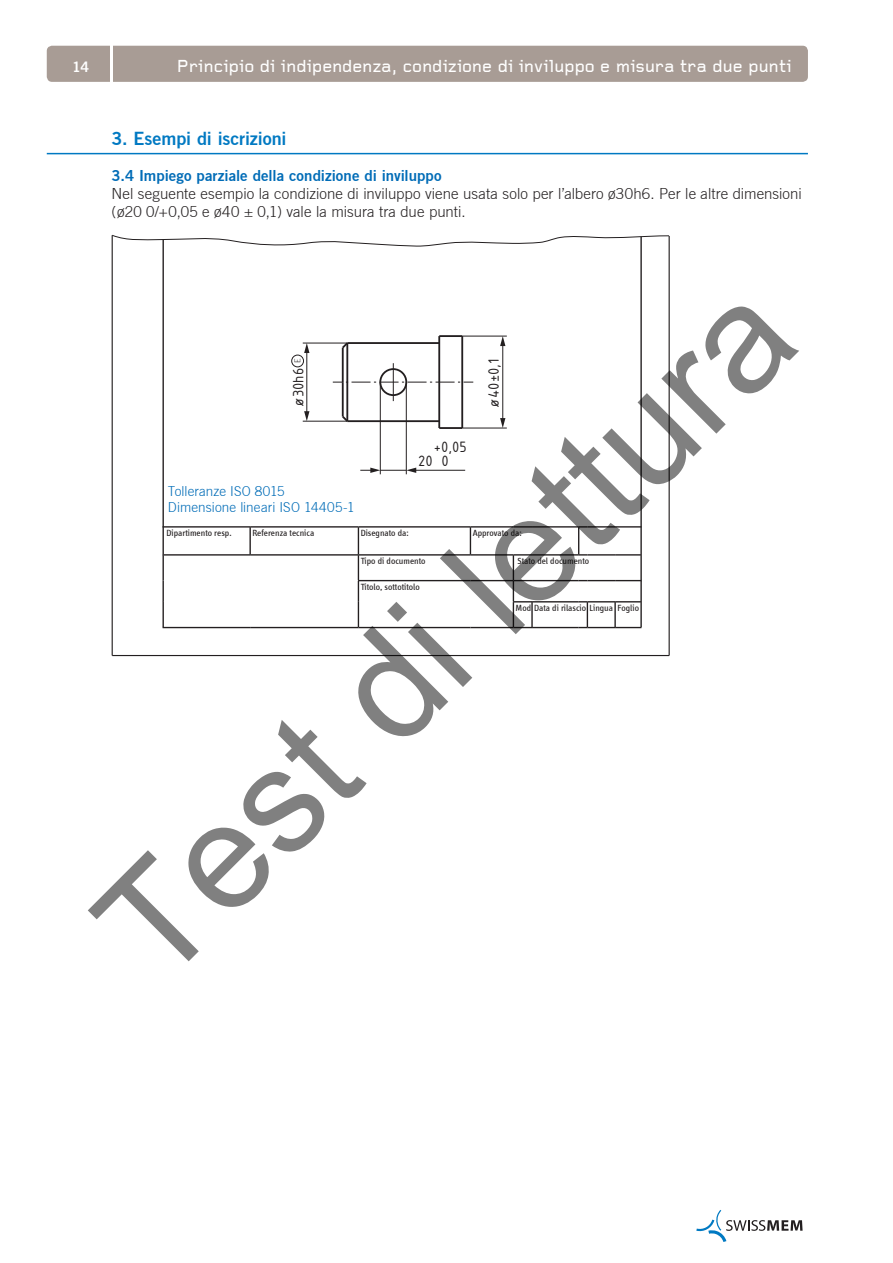
<style>
.page{position:relative;width:893px;height:1263px;background:#fff}
.page>*{position:absolute;margin:0;border:0;box-sizing:border-box;transform-origin:0 0}
.t1{font:150px "Arial";color:rgb(0 0 0/.5)}
.t2{font:500 18px "Foundry Gridnik";letter-spacing:-.01em;color:#fff}
.t3{font:18px "Trade Gothic Bold Two";letter-spacing:-.01em;color:#0079c2}
.t4{font:16.2px/14.1px "ISOCPEUR";color:#231f20}
.t5{font:300 15px/18px "Trade Gothic";letter-spacing:.005em;color:#231f20}
.t6{font:15px "Trade Gothic Bold Two";color:#006cb7}
.t7{font:14.25px "Trade Gothic Bold Two";color:#fff}
.t8{font:300 13.5px/16.2px "Trade Gothic";letter-spacing:.01em;color:#006cb7}
.t9{font:9.15px "Info Disp";color:#231f20}
</style>
<div class="page">
<div style="left:47px;top:46px;width:761px;height:36px;background:#a89c95;border-radius:5px"></div>
<hr style="left:111px;top:36px;width:2px;height:54px;background:#fff">
<svg style="left:696px;top:1210px;width:107px;height:32px"></svg>
<hr style="left:47px;top:153px;width:761px;height:1px;background:#0079c2">
<hr style="left:163px;top:526px;width:87px;height:2px;background:#231f20">
<hr style="left:162px;top:240px;width:2px;height:314px;background:#231f20">
<hr style="left:250px;top:526px;width:108px;height:2px;background:#231f20">
<hr style="left:249px;top:527px;width:2px;height:27px;background:#231f20">
<hr style="left:358px;top:526px;width:112px;height:2px;background:#231f20">
<hr style="left:470px;top:526px;width:43px;height:2px;background:#231f20">
<svg style="left:470px;top:527px;width:1px;height:27px"></svg>
<svg style="left:513px;top:526px;width:19px;height:2px"></svg>
<hr style="left:532px;top:526px;width:47px;height:2px;background:#231f20">
<hr style="left:587px;top:526px;width:28px;height:2px;background:#231f20">
<hr style="left:615px;top:526px;width:26px;height:2px;background:#231f20">
<hr style="left:640px;top:237px;width:2px;height:317px;background:#231f20">
<hr style="left:163px;top:554px;width:87px;height:2px;background:#231f20">
<hr style="left:162px;top:555px;width:2px;height:26px;background:#231f20">
<hr style="left:162px;top:581px;width:2px;height:21px;background:#231f20">
<hr style="left:162px;top:602px;width:2px;height:25px;background:#231f20">
<hr style="left:163px;top:627px;width:87px;height:1px;background:#231f20">
<hr style="left:250px;top:627px;width:108px;height:1px;background:#231f20">
<hr style="left:250px;top:554px;width:108px;height:2px;background:#231f20">
<hr style="left:358px;top:554px;width:112px;height:2px;background:#231f20">
<hr style="left:470px;top:554px;width:43px;height:2px;background:#231f20">
<hr style="left:358px;top:580px;width:112px;height:1px;background:#231f20">
<hr style="left:470px;top:580px;width:43px;height:1px;background:#231f20">
<hr style="left:358px;top:627px;width:112px;height:1px;background:#231f20">
<hr style="left:470px;top:627px;width:43px;height:1px;background:#231f20">
<hr style="left:532px;top:554px;width:47px;height:2px;background:#231f20">
<svg style="left:578px;top:526px;width:9px;height:30px"></svg>
<hr style="left:587px;top:554px;width:28px;height:2px;background:#231f20">
<hr style="left:615px;top:554px;width:27px;height:2px;background:#231f20">
<hr style="left:640px;top:555px;width:2px;height:25px;background:#231f20">
<svg style="left:358px;top:527px;width:1px;height:100px"></svg>
<hr style="left:532px;top:580px;width:47px;height:1px;background:#231f20">
<svg style="left:579px;top:580px;width:63px;height:1px"></svg>
<hr style="left:640px;top:581px;width:2px;height:20px;background:#231f20">
<hr style="left:532px;top:601px;width:47px;height:1px;background:#231f20">
<hr style="left:531px;top:602px;width:2px;height:25px;background:#231f20">
<svg style="left:513px;top:554px;width:19px;height:74px"></svg>
<hr style="left:532px;top:627px;width:47px;height:1px;background:#231f20">
<svg style="left:579px;top:601px;width:63px;height:27px"></svg>
<hr style="left:112px;top:235px;width:1px;height:420px;background:#231f20">
<hr style="left:112px;top:655px;width:557px;height:1px;background:#231f20">
<hr style="left:669px;top:236px;width:1px;height:419px;background:#231f20">
<svg style="left:112px;top:235px;width:558px;height:12px"></svg>
<hr style="left:347px;top:342px;width:92px;height:2px;background:#231f20">
<hr style="left:347px;top:420px;width:92px;height:2px;background:#231f20">
<hr style="left:438px;top:336px;width:2px;height:46px;background:#231f20">
<hr style="left:438px;top:382px;width:2px;height:46px;background:#231f20">
<svg style="left:340px;top:342px;width:10px;height:8px"></svg>
<svg style="left:340px;top:414px;width:10px;height:9px"></svg>
<svg style="left:333px;top:382px;width:140px;height:1px"></svg>
<hr style="left:462px;top:336px;width:45px;height:1px;background:#231f20">
<hr style="left:462px;top:428px;width:45px;height:1px;background:#231f20">
<hr style="left:502px;top:344px;width:1px;height:76px;background:#231f20">
<svg style="left:500px;top:336px;width:5px;height:10px"></svg>
<svg style="left:500px;top:418px;width:5px;height:10px"></svg>
<hr style="left:406px;top:382px;width:1px;height:92px;background:#231f20">
<hr style="left:380px;top:382px;width:1px;height:92px;background:#231f20">
<hr style="left:414px;top:470px;width:51px;height:1px;background:#231f20">
<hr style="left:303px;top:421px;width:44px;height:1px;background:#231f20">
<hr style="left:303px;top:343px;width:44px;height:1px;background:#231f20">
<hr style="left:306px;top:351px;width:1px;height:62px;background:#231f20">
<svg style="left:304px;top:411px;width:5px;height:10px"></svg>
<svg style="left:304px;top:343px;width:5px;height:10px"></svg>
<div style="left:291px;top:355px;width:13px;height:12px;border:1px solid #231f20;border-radius:50%"></div>
<hr style="left:342px;top:348px;width:2px;height:34px;background:#231f20">
<hr style="left:342px;top:382px;width:2px;height:35px;background:#231f20">
<hr style="left:346px;top:343px;width:2px;height:78px;background:#231f20">
<hr style="left:439px;top:427px;width:23px;height:2px;background:#231f20">
<hr style="left:439px;top:335px;width:23px;height:2px;background:#231f20">
<hr style="left:461px;top:336px;width:2px;height:92px;background:#231f20">
<div style="left:379px;top:368px;width:28px;height:28px;border:2px solid #231f20;border-radius:50%"></div>
<hr style="left:393px;top:363px;width:1px;height:38px;background:#231f20">
<svg style="left:360px;top:468px;width:56px;height:5px"></svg>
<p class="t7" style="left:72px;top:58px;width:18px">14</p>
<p class="t2" style="left:176px;top:57px;width:617px">Principio di indipendenza, condizione di inviluppo e misura tra due punti</p>
<p class="t3" style="left:112px;top:127px;width:176px">3. Esempi di iscrizioni</p>
<p class="t6" style="left:112px;top:166px;width:331px">3.4 Impiego parziale della condizione di inviluppo</p>
<p class="t5" style="left:112px;top:184px;width:692px">Nel seguente esempio la condizione di inviluppo viene usata solo per l’albero ø30h6. Per le altre dimensioni (ø20 0/+0,05 e ø40 ± 0,1) vale la misura tra due punti.</p>
<h1 class="t1" style="left:51px;top:878px;width:910px;rotate:-45deg">Test di lettura</h1>
<p class="t4" style="left:291px;top:407px;width:50px;rotate:-90deg">ø30h6 <sup>E</sup></p>
<p class="t4" style="left:486px;top:407px;width:50px;rotate:-90deg">ø40±0,1</p>
<p class="t4" style="left:442px;top:439px;width:27px;text-indent:-8px">+0,05<br>0</p>
<p class="t4" style="left:418px;top:453px;width:16px">20</p>
<p class="t8" style="left:168px;top:483px;width:188px">Tolleranze ISO 8015<br>Dimensione lineari ISO 14405-1</p>
<p class="t9" style="left:167px;top:528px;width:67px">Dipartimento resp.</p>
<p class="t9" style="left:252px;top:528px;width:63px">Referenza tecnica</p>
<p class="t9" style="left:361px;top:528px;width:50px">Disegnato da:</p>
<p class="t9" style="left:473px;top:528px;width:51px">Approvato da:</p>
<p class="t9" style="left:361px;top:556px;width:66px">Tipo di documento</p>
<p class="t9" style="left:517px;top:556px;width:73px">Stato del documento</p>
<p class="t9" style="left:361px;top:582px;width:61px">Titolo, sottotitolo</p>
<p class="t9" style="left:516px;top:603px;width:125px">Mod Data di rilascio Lingua Foglio</p>
</div>
